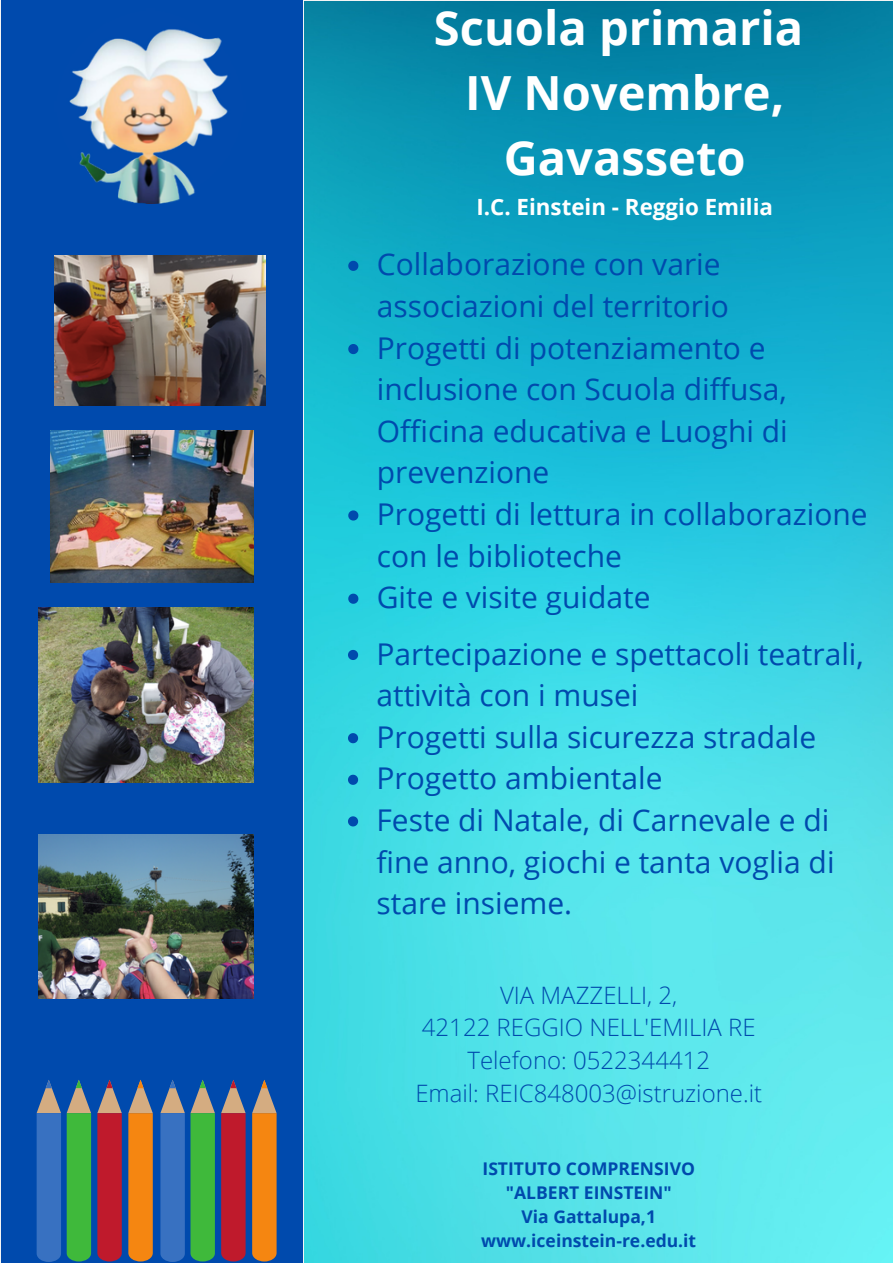
<style>
.page{position:relative;width:893px;height:1264px;background:#fff}
.page>*{position:absolute;margin:0;border:0;box-sizing:border-box;transform-origin:0 0}
.t1{font:700 47.1px/65.2px "Open Sans";color:#fff;text-align:center}
.t2{font:30px/41.5px "Open Sans";color:#004aad}
.t3{font:300 24px/32.5px "Open Sans";color:#004aad;text-align:center}
.t4{font:700 22.35px "Open Sans";color:#fff}
.t5{font:700 17.55px/24px "Open Sans";color:#004aad;text-align:center}
</style>
<div class="page">
<div style="left:1px;top:0;width:301px;height:1262px;background:#004aad"></div>
<img style="left:69px;top:29px;width:159px;height:175px">
<img style="left:54px;top:256px;width:211px;height:149px">
<img style="left:51px;top:431px;width:202px;height:151px">
<img style="left:39px;top:607px;width:214px;height:176px">
<img style="left:39px;top:834px;width:214px;height:164px">
<img style="left:304px;top:2px;width:588px;height:1260px">
<svg style="left:160px;top:1080px;width:55px;height:181px"></svg>
<svg style="left:221px;top:1080px;width:24px;height:181px;background:#ad2b40"></svg>
<svg style="left:252px;top:1080px;width:24px;height:181px;background:#d8832a"></svg>
<svg style="left:37px;top:1080px;width:24px;height:181px;background:#4072b9"></svg>
<svg style="left:67px;top:1080px;width:24px;height:181px;background:#45ad4c"></svg>
<svg style="left:97px;top:1080px;width:25px;height:181px;background:#a92b42"></svg>
<svg style="left:128px;top:1080px;width:25px;height:181px;background:#d4812d"></svg>
<svg style="left:348px;top:261px;width:10px;height:10px"></svg>
<svg style="left:348px;top:344px;width:10px;height:10px"></svg>
<svg style="left:348px;top:510px;width:10px;height:10px"></svg>
<svg style="left:348px;top:593px;width:10px;height:10px"></svg>
<svg style="left:348px;top:650px;width:10px;height:10px"></svg>
<svg style="left:348px;top:733px;width:10px;height:10px"></svg>
<svg style="left:348px;top:774px;width:10px;height:10px"></svg>
<svg style="left:348px;top:816px;width:10px;height:10px"></svg>
<h1 class="t1" style="left:434px;top:-6px;width:371px">Scuola primaria<br>IV Novembre,<br>Gavasseto</h1>
<p class="t4" style="left:476px;top:191px;width:298px">I.C. Einstein - Reggio Emilia</p>
<p class="t2" style="left:377px;top:243px;width:492px">Collaborazione con varie associazioni del territorio<br>Progetti di potenziamento e inclusione con Scuola diffusa,<br>Officina educativa e Luoghi di prevenzione<br>Progetti di lettura in collaborazione con le biblioteche<br>Gite e visite guidate</p>
<p class="t2" style="left:376px;top:632px;width:489px">Partecipazione e spettacoli teatrali, attività con i musei<br>Progetti sulla sicurezza stradale<br>Progetto ambientale<br>Feste di Natale, di Carnevale e di fine anno, giochi e tanta voglia di stare insieme.</p>
<p class="t3" style="left:415px;top:978px;width:348px">VIA MAZZELLI, 2,<br>42122 REGGIO NELL'EMILIA RE<br>Telefono: 0522344412<br>Email: REIC848003@istruzione.it</p>
<p class="t5" style="left:481px;top:1156px;width:216px">ISTITUTO COMPRENSIVO "ALBERT EINSTEIN"<br>Via Gattalupa,1 www.iceinstein-re.edu.it</p>
</div>
